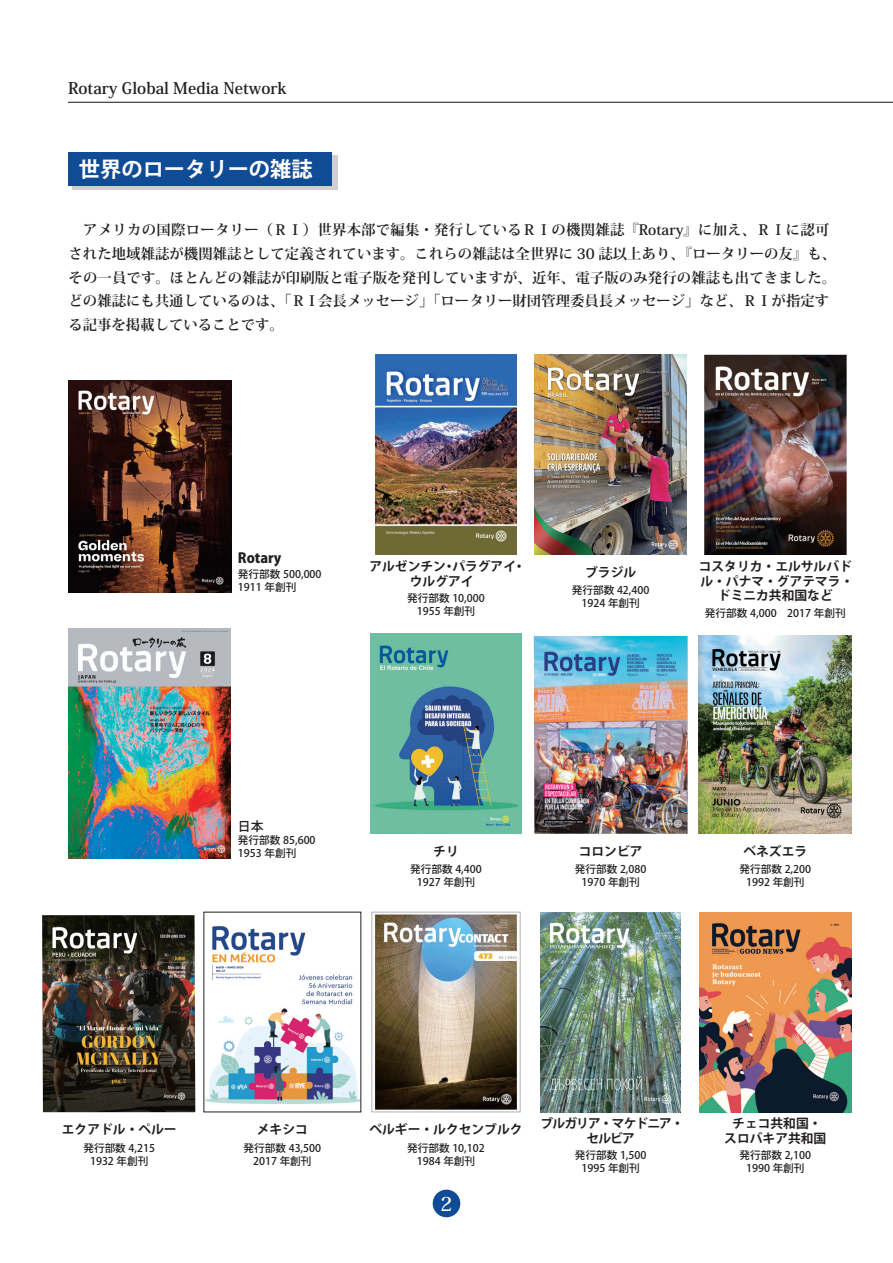
<style>
.page{position:relative;width:893px;height:1263px;background:#fff}
.page>*{position:absolute;margin:0;border:0;box-sizing:border-box;transform-origin:0 0}
.t1{font:700 21.3px "Koz Go Pro";color:#fff}
.t2{font:700 19.2px "Koz Min Pro";color:#fff}
.t3{font:700 15.9px "Koz Min Pro";color:#231f20}
.t4{font:700 14.4px/23.7px "Koz Min Pro";letter-spacing:.005em;color:#231f20}
.t5{font:800 13.8px "Koz Go Pro";color:#231f20}
.t6{font:700 12.75px/14.9px "Koz Go Pro";color:#231f20;text-align:center}
.t7{font:700 12.75px/14.9px "Koz Go Pro";letter-spacing:-.07em;color:#231f20;text-align:center}
.t8{font:500 12.75px "Koz Go Pro";color:#231f20}
.t9{font:500 10.65px/12.8px "Koz Go Pro";color:#231f20;text-align:center}
</style>
<div class="page">
<div style="left:73px;top:156px;width:265px;height:34px;background:linear-gradient(to right,#d1cfcd,#d1cfcd)"></div>
<div style="left:69px;top:152px;width:263px;height:33px;background:#0f4c95"></div>
<hr style="left:68px;top:102px;width:825px;height:1px;background:#231f20">
<div style="left:433px;top:1189px;width:27px;height:28px;background:#0f4c95;border-radius:50%"></div>
<img style="left:69px;top:380px;width:163px;height:213px">
<img style="left:69px;top:629px;width:162px;height:229px">
<img style="left:42px;top:915px;width:153px;height:197px">
<img style="left:206px;top:926px;width:153px;height:178px">
<img style="left:375px;top:355px;width:142px;height:199px">
<img style="left:370px;top:634px;width:152px;height:200px">
<img style="left:374px;top:914px;width:143px;height:196px">
<div style="left:372px;top:912px;width:148px;height:200px;border:1px solid #b2b3b7"></div>
<img style="left:699px;top:635px;width:153px;height:199px">
<img style="left:705px;top:355px;width:141px;height:199px">
<img style="left:699px;top:912px;width:153px;height:200px">
<img style="left:534px;top:636px;width:153px;height:198px">
<img style="left:535px;top:355px;width:152px;height:199px">
<img style="left:540px;top:912px;width:141px;height:200px">
<p class="t3" style="left:68px;top:76px;width:220px">Rotary Global Media Network</p>
<h1 class="t1" style="left:79px;top:155px;width:235px">世界のロータリーの雑誌</h1>
<p class="t4" style="left:69px;top:218px;width:769px">　アメリカの国際ロータリー（ＲＩ）世界本部で編集・発行しているＲＩの機関雑誌『Rotary』に加え、ＲＩに認可された地域雑誌が機関雑誌として定義されています。これらの雑誌は全世界に 30 誌以上あり、『ロータリーの友』も、その一員です。ほとんどの雑誌が印刷版と電子版を発刊していますが、近年、電子版のみ発行の雑誌も出てきました。どの雑誌にも共通しているのは、「Ｒ I 会長メッセージ」「ロータリー財団管理委員長メッセージ」など、ＲＩが指定する記事を掲載していることです。</p>
<p class="t5" style="left:238px;top:549px;width:45px">Rotary</p>
<p class="t9" style="left:238px;top:568px;width:85px;text-align:left">発行部数 500,000<br>1911 年創刊</p>
<p class="t6" style="left:410px;top:559px;width:117px;text-align:left;text-indent:-40px">アルゼンチン・パラグアイ・ウルグアイ</p>
<p class="t9" style="left:407px;top:592px;width:79px">発行部数 10,000<br>1955 年創刊</p>
<p class="t6" style="left:585px;top:566px;width:53px">ブラジル</p>
<p class="t9" style="left:572px;top:585px;width:79px">発行部数 42,400<br>1924 年創刊</p>
<p class="t6" style="left:699px;top:559px;width:156px">コスタリカ・エルサルバドル・パナマ・グアテマラ・ドミニカ共和国など</p>
<p class="t9" style="left:705px;top:607px;width:142px">発行部数 4,000　2017 年創刊</p>
<p class="t8" style="left:238px;top:818px;width:27px">日本</p>
<p class="t9" style="left:238px;top:834px;width:79px;text-align:left">発行部数 85,600<br>1953 年創刊</p>
<p class="t6" style="left:433px;top:844px;width:27px">チリ</p>
<p class="t9" style="left:410px;top:863px;width:73px">発行部数 4,400<br>1927 年創刊</p>
<p class="t6" style="left:579px;top:844px;width:65px">コロンビア</p>
<p class="t9" style="left:575px;top:863px;width:73px">発行部数 2,080<br>1970 年創刊</p>
<p class="t6" style="left:743px;top:844px;width:65px">ベネズエラ</p>
<p class="t9" style="left:739px;top:863px;width:73px">発行部数 2,200<br>1992 年創刊</p>
<p class="t6" style="left:62px;top:1123px;width:116px">エクアドル・ペルー</p>
<p class="t9" style="left:83px;top:1142px;width:73px">発行部数 4,215<br>1932 年創刊</p>
<p class="t6" style="left:257px;top:1123px;width:53px">メキシコ</p>
<p class="t9" style="left:244px;top:1142px;width:79px">発行部数 43,500<br>2017 年創刊</p>
<p class="t6" style="left:369px;top:1123px;width:155px">ベルギー・ルクセンブルク</p>
<p class="t9" style="left:407px;top:1142px;width:79px">発行部数 10,102<br>1984 年創刊</p>
<h2 class="t2" style="left:437px;top:1190px;width:21px">２</h2>
<p class="t7" style="left:541px;top:1116px;width:145px">ブルガリア・マケドニア・セルビア</p>
<p class="t9" style="left:575px;top:1149px;width:73px">発行部数 1,500<br>1995 年創刊</p>
<p class="t6" style="left:724px;top:1116px;width:104px">チェコ共和国・スロバキア共和国</p>
<p class="t9" style="left:739px;top:1149px;width:73px">発行部数 2,100<br>1990 年創刊</p>
</div>
